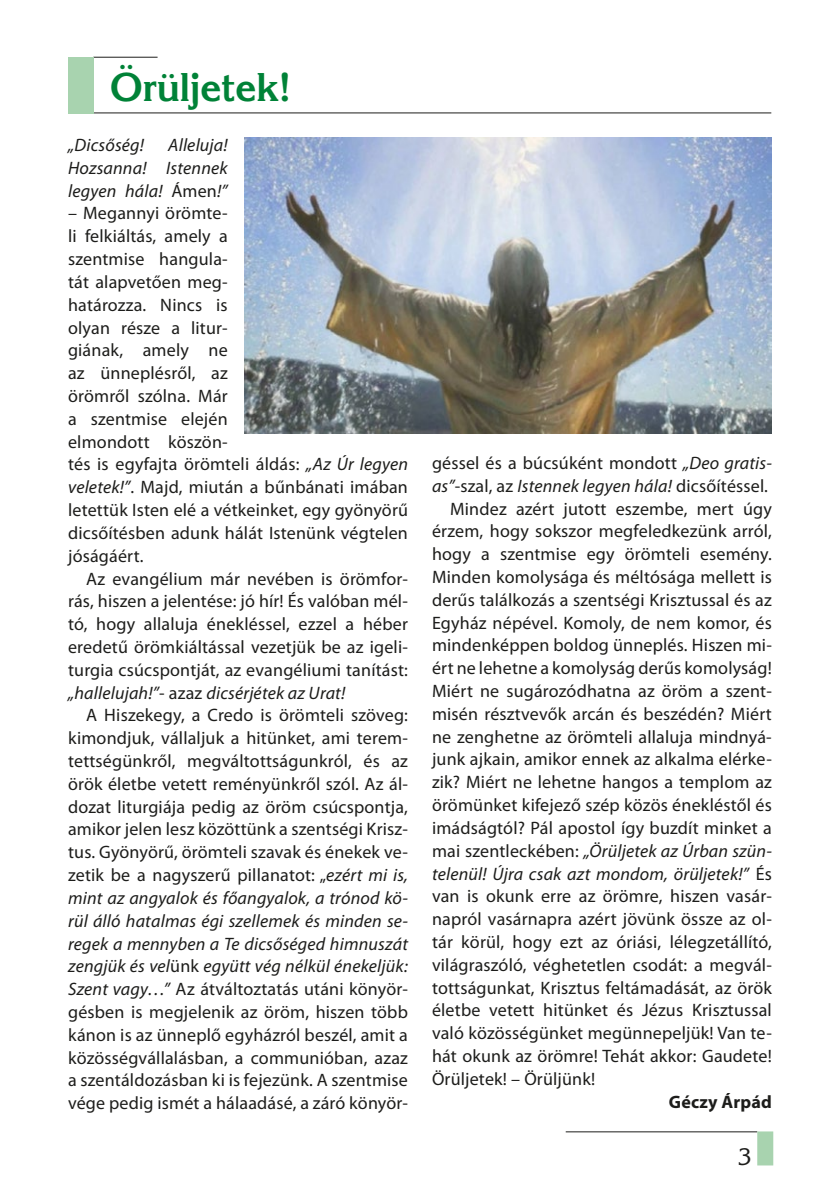
<style>
.page{position:relative;width:840px;height:1191px;background:#fff}
.page>*{position:absolute;margin:0;border:0;box-sizing:border-box;transform-origin:0 0}
.t1{font:40px "Korinna HU Bold";color:#008237}
.t2{font:24px "Korinna HU";color:#1d1d1b}
.t3{font:18px/22.8px "Myriad Pro";letter-spacing:.01em;color:#1d1d1b;text-align:justify}
.t4{font:italic 18px/22.8px "Myriad Pro";letter-spacing:.01em;color:#1d1d1b;text-align:justify}
.t5{font:700 18px "Myriad Pro";letter-spacing:.01em;color:#1d1d1b}
.s1{font-style:normal}
.s2{font-style:italic}
</style>
<div class="page">
<hr style="left:565px;top:1131px;width:191px;height:1px;background:#1d1d1b">
<div style="left:756px;top:1131px;width:16px;height:34px;background:#a8d3af"></div>
<hr style="left:93px;top:57px;width:64px;height:1px;background:#1d1d1b">
<hr style="left:93px;top:112px;width:677px;height:1px;background:#1d1d1b">
<div style="left:68px;top:57px;width:25px;height:56px;background:#a8d3af"></div>
<img style="left:245px;top:138px;width:526px;height:296px">
<h1 class="t1" style="left:110px;top:62px;width:182px">Örüljetek!</h1>
<p class="t4" style="left:68px;top:133px;width:77px">„Dicsőség!</p>
<p class="t4" style="left:68px;top:133px;width:161px;text-indent:100px">Alleluja!<br>Hozsanna! Istennek legyen hála! <span class="s1">Ámen</span>!”</p>
<p class="t3" style="left:68px;top:202px;width:341px;text-align:left">– Megannyi örömte-<br>li felkiáltás, amely a<br>szentmise hangula-<br>tát alapvetően meg-<br>határozza. Nincs is<br>olyan része a litur-<br>giának, amely ne<br>az ünneplésről, az<br>örömről szólna. Már<br>a szentmise elején<br>elmondott köszön-<br>tés is egyfajta örömteli áldás: <span class="s2">„Az Úr legyen veletek!”</span>. Majd, miután a bűnbánati imában letettük Isten elé a vétkeinket, egy gyönyörű dicsőítésben adunk hálát Istenünk végtelen jóságáért.</p>
<p class="t3" style="left:68px;top:567px;width:341px;text-indent:18px">Az evangélium már nevében is örömfor&shy;rás, hiszen a jelentése: jó hír! És valóban mél&shy;tó, hogy allaluja énekléssel, ezzel a héber eredetű örömkiáltással vezetjük be az igeli&shy;turgia csúcspontját, az evangéliumi tanítást: <span class="s2">„hallelujah!”</span>- azaz <span class="s2">dicsérjétek az Urat!</span></p>
<p class="t3" style="left:68px;top:703px;width:341px;text-indent:18px">A Hiszekegy, a Credo is örömteli szöveg: kimondjuk, vállaljuk a hitünket, ami terem&shy;tettségünkről, megváltottságunkról, és az örök életbe vetett reményünkről szól. Az ál&shy;dozat liturgiája pedig az öröm csúcspontja, amikor jelen lesz közöttünk a szentségi Krisz&shy;tus. Gyönyörű, örömteli szavak és énekek ve&shy;zetik be a nagyszerű pillanatot: „<span class="s2">ezért mi is, mint az angyalok és főangyalok, a trónod kö&shy;rül álló hatalmas égi szellemek és minden se&shy;regek a mennyben a Te dicsőséged himnuszát zengjük és vel</span>ünk <span class="s2">együtt vég nélkül énekeljük:<br>Szent vagy…”</span> Az átváltoztatás utáni könyör&shy;gésben is megjelenik az öröm, hiszen több kánon is az ünneplő egyházról beszél, amit a közösségvállalásban, a communióban, azaz a szentáldozásban ki is fejezünk. A szentmise vége pedig ismét a hálaadásé, a záró könyör-</p>
<p class="t3" style="left:432px;top:451px;width:341px">géssel és a búcsúként mondott <span class="s2">„Deo gratis-</span></p>
<p class="t4" style="left:432px;top:474px;width:337px">as”<span class="s1">-szal, az</span> Istennek legyen hála! <span class="s1">dicsőítéssel.</span></p>
<p class="t3" style="left:450px;top:497px;width:323px">Mindez azért jutott eszembe, mert úgy</p>
<p class="t3" style="left:432px;top:519px;width:341px">érzem, hogy sokszor megfeledkezünk arról,</p>
<p class="t3" style="left:432px;top:542px;width:341px">hogy a szentmise egy örömteli esemény.</p>
<p class="t3" style="left:432px;top:565px;width:341px">Minden komolysága és méltósága mellett is</p>
<p class="t3" style="left:432px;top:588px;width:341px">derűs találkozás a szentségi Krisztussal és az</p>
<p class="t3" style="left:432px;top:611px;width:341px">Egyház népével. Komoly, de nem komor, és</p>
<p class="t3" style="left:432px;top:633px;width:341px">mindenképpen boldog ünneplés. Hiszen mi-</p>
<p class="t3" style="left:432px;top:656px;width:341px">ért ne lehetne a komolyság derűs komolyság!</p>
<p class="t3" style="left:432px;top:679px;width:341px">Miért ne sugározódhatna az öröm a szent-</p>
<p class="t3" style="left:432px;top:702px;width:341px">misén résztvevők arcán és beszédén? Miért</p>
<p class="t3" style="left:432px;top:725px;width:341px">ne zenghetne az örömteli allaluja mindnyá-</p>
<p class="t3" style="left:432px;top:747px;width:341px">junk ajkain, amikor ennek az alkalma elérke-</p>
<p class="t3" style="left:432px;top:770px;width:341px">zik? Miért ne lehetne hangos a templom az</p>
<p class="t3" style="left:432px;top:793px;width:341px">örömünket kifejező szép közös énekléstől és</p>
<p class="t3" style="left:432px;top:816px;width:341px">imádságtól? Pál apostol így buzdít minket a</p>
<p class="t4" style="left:432px;top:839px;width:341px"><span class="s1">mai szentleckében:</span> „Örüljetek az Úrban szün-</p>
<p class="t4" style="left:432px;top:861px;width:341px">telenül! Újra csak azt mondom, örüljetek!” <span class="s1">És</span></p>
<p class="t3" style="left:432px;top:884px;width:341px">van is okunk erre az örömre, hiszen vasár-</p>
<p class="t3" style="left:432px;top:907px;width:341px">napról vasárnapra azért jövünk össze az ol-</p>
<p class="t3" style="left:432px;top:930px;width:341px">tár körül, hogy ezt az óriási, lélegzetállító,</p>
<p class="t3" style="left:432px;top:953px;width:341px">világraszóló, véghetetlen csodát: a megvál-</p>
<p class="t3" style="left:432px;top:976px;width:341px">tottságunkat, Krisztus feltámadását, az örök</p>
<p class="t3" style="left:432px;top:998px;width:341px">életbe vetett hitünket és Jézus Krisztussal</p>
<p class="t3" style="left:432px;top:1021px;width:341px">való közösségünket megünnepeljük! Van te-</p>
<p class="t3" style="left:432px;top:1044px;width:341px">hát okunk az örömre! Tehát akkor: Gaudete!</p>
<p class="t3" style="left:432px;top:1067px;width:165px">Örüljetek! – Örüljünk!</p>
<p class="t5" style="left:668px;top:1089px;width:104px">Géczy Árpád</p>
<h2 class="t2" style="left:738px;top:1142px;width:15px">3</h2>
</div>
